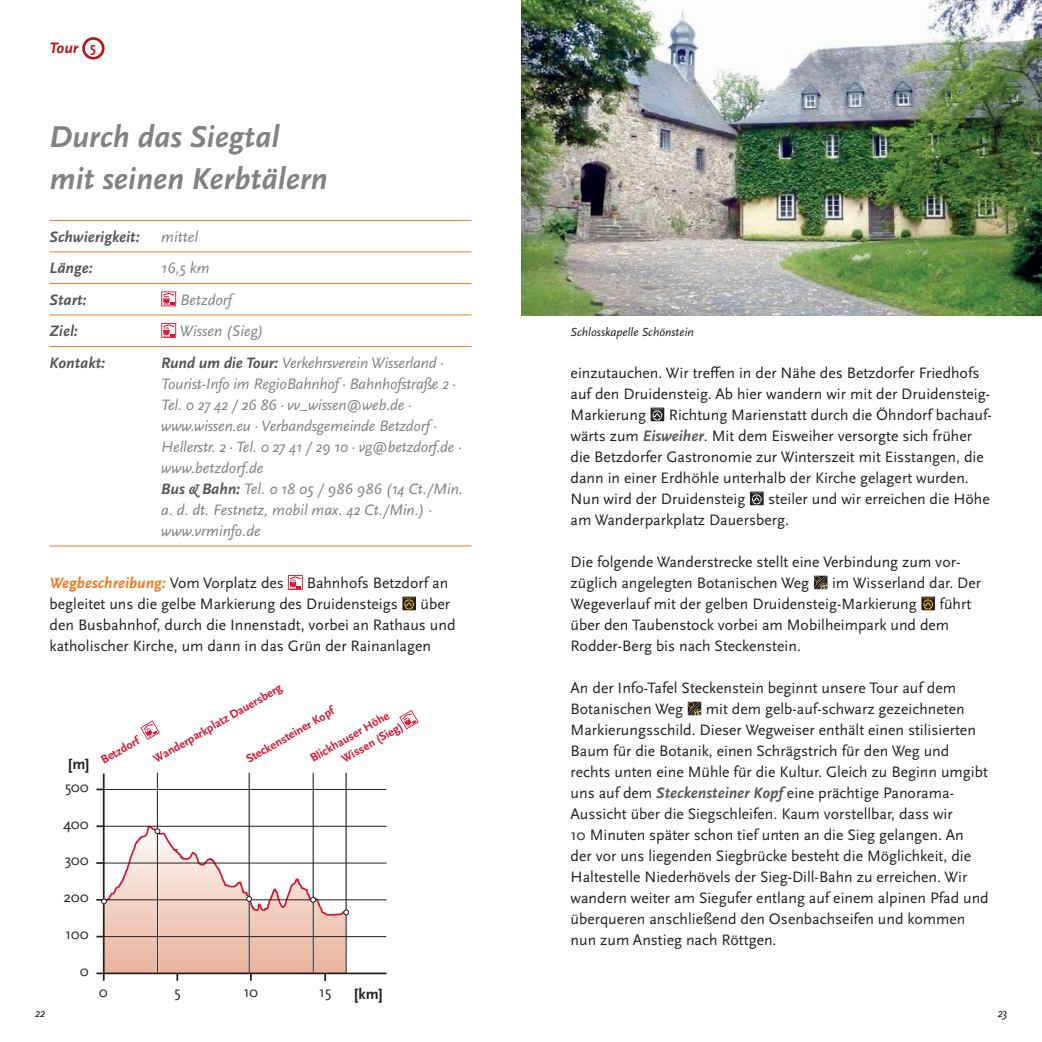
<style>
.page{position:relative;width:1042px;height:1042px;background:#fff}
.page>*{position:absolute;margin:0;border:0;box-sizing:border-box;transform-origin:0 0}
.t1{font:italic 700 31.5px/42px "Scala Sans OT";color:#808285}
.t2{font:15.75px/21px "Scala Sans OT";color:#231f20}
.t3{font:italic 15.75px/21px "Scala Sans OT";letter-spacing:-.01em;color:#808285}
.t4{font:italic 700 15.75px "Scala Sans OT";color:#57585a}
.t5{font:italic 700 15.75px "Scala Sans OT";color:#f47921}
.t6{font:italic 700 15.75px "Scala Sans OT";color:#bb1018}
.t7{font:15.58px "Scala Sans OT";color:#231f20}
.t8{font:700 15.58px "Scala Sans OT";color:#231f20}
.t9{font:italic 12.25px "Scala Sans OT";color:#231f20}
.t10{font:700 12.08px/16.1px "Scala Sans OT";color:#d71634}
.s1{font-style:normal;font-size:14px}
.s2{font-weight:700;color:#57585a}
.s3{font-weight:400;font-style:normal;color:#231f20}
.s4{font-weight:700;font-style:italic;color:#57585a}
</style>
<div class="page">
<hr style="left:50px;top:220px;width:421px;height:1px;background:#f47921">
<hr style="left:50px;top:251px;width:421px;height:1px;background:#f47921">
<hr style="left:50px;top:283px;width:421px;height:1px;background:#f47921">
<hr style="left:50px;top:314px;width:421px;height:1px;background:#f47921">
<hr style="left:50px;top:346px;width:421px;height:1px;background:#f47921">
<hr style="left:50px;top:545px;width:421px;height:1px;background:#f47921">
<svg style="left:161px;top:291px;width:15px;height:15px"></svg>
<svg style="left:162px;top:292px;width:13px;height:13px"></svg>
<svg style="left:163px;top:293px;width:11px;height:12px"></svg>
<svg style="left:161px;top:323px;width:15px;height:15px"></svg>
<svg style="left:162px;top:324px;width:13px;height:13px"></svg>
<svg style="left:163px;top:324px;width:11px;height:12px"></svg>
<svg style="left:288px;top:575px;width:15px;height:15px"></svg>
<svg style="left:289px;top:576px;width:13px;height:13px"></svg>
<svg style="left:290px;top:576px;width:11px;height:12px"></svg>
<div style="left:402px;top:596px;width:14px;height:15px;background:#231f20"></div>
<div style="left:402px;top:596px;width:15px;height:15px;border:1px solid #fff"></div>
<svg style="left:404px;top:597px;width:10px;height:12px"></svg>
<div style="left:650px;top:407px;width:15px;height:15px;border:1px solid #fff"></div>
<svg style="left:652px;top:408px;width:11px;height:12px"></svg>
<div style="left:749px;top:491px;width:15px;height:15px;border:1px solid #fff"></div>
<svg style="left:751px;top:492px;width:11px;height:12px"></svg>
<svg style="left:815px;top:577px;width:11px;height:11px"></svg>
<div style="left:813px;top:575px;width:15px;height:15px;border:1px solid #fff"></div>
<svg style="left:923px;top:597px;width:10px;height:12px"></svg>
<svg style="left:689px;top:703px;width:11px;height:11px"></svg>
<div style="left:687px;top:701px;width:15px;height:15px;border:1px solid #fff"></div>
<hr style="left:346px;top:773px;width:1px;height:200px;background:#231f20">
<hr style="left:157px;top:773px;width:1px;height:200px;background:#231f20">
<hr style="left:249px;top:773px;width:1px;height:200px;background:#231f20">
<hr style="left:313px;top:773px;width:1px;height:200px;background:#231f20">
<hr style="left:104px;top:972px;width:283px;height:2px;background:#231f20">
<hr style="left:104px;top:936px;width:282px;height:1px;background:#231f20">
<hr style="left:104px;top:862px;width:283px;height:1px;background:#231f20">
<hr style="left:104px;top:899px;width:283px;height:1px;background:#231f20">
<hr style="left:104px;top:826px;width:283px;height:1px;background:#231f20">
<hr style="left:104px;top:789px;width:282px;height:1px;background:#231f20">
<hr style="left:103px;top:773px;width:2px;height:200px;background:#231f20">
<svg style="left:96px;top:788px;width:7px;height:2px"></svg>
<svg style="left:96px;top:824px;width:253px;height:157px"></svg>
<svg style="left:140px;top:720px;width:20px;height:20px"></svg>
<svg style="left:399px;top:710px;width:20px;height:19px"></svg>
<img style="left:521px;top:0;width:521px;height:315px">
<div style="left:82px;top:37px;width:23px;height:23px;border:3px solid #bb1018;border-radius:50%"></div>
<p class="t6" style="left:50px;top:39px;width:48px">Tour <span class="s1">5</span></p>
<h1 class="t1" style="left:50px;top:116px;width:279px">Durch das Siegtal mit seinen Kerbtälern</h1>
<p class="t4" style="left:50px;top:228px;width:92px">Schwierigkeit:</p>
<p class="t3" style="left:161px;top:226px;width:38px">mittel</p>
<p class="t4" style="left:50px;top:259px;width:45px">Länge:</p>
<p class="t3" style="left:161px;top:258px;width:50px">16,5 km</p>
<p class="t4" style="left:50px;top:291px;width:38px">Start:</p>
<p class="t3" style="left:180px;top:289px;width:53px">Betzdorf</p>
<p class="t4" style="left:50px;top:322px;width:30px">Ziel:</p>
<p class="t3" style="left:180px;top:321px;width:85px">Wissen (Sieg)</p>
<p class="t4" style="left:50px;top:354px;width:57px">Kontakt:</p>
<p class="t3" style="left:161px;top:352px;width:303px"><span class="s2">Rund um die Tour:</span> Verkehrsverein Wisserland · Tourist-Info im RegioBahnhof · Bahnhofstraße 2 · Tel. 0 27 42 / 26 86 · vv_wissen@web.de · www.wissen.eu · Verbandsgemeinde Betzdorf · Hellerstr. 2 · Tel. 0 27 41 / 29 10 · vg@betzdorf.de · www.betzdorf.de<br><span class="s2">Bus &amp; Bahn:</span> Tel. 0 18 05 / 986 986 (14 Ct./Min. a. d. dt. Festnetz, mobil max. 42 Ct./Min.) · www.vrminfo.de</p>
<p class="t5" style="left:50px;top:574px;width:236px">Wegbeschreibung: <span class="s3">Vom Vorplatz des</span></p>
<p class="t2" style="left:50px;top:573px;width:400px;text-indent:257px">Bahnhofs Betzdorf an begleitet uns die gelbe Markierung des Druidensteigs</p>
<p class="t2" style="left:50px;top:594px;width:407px;text-indent:371px">über den Busbahnhof, durch die Innenstadt, vorbei an Rathaus und katholischer Kirche, um dann in das Grün der Rainanlagen</p>
<p class="t8" style="left:68px;top:755px;width:22px">[m]</p>
<p class="t7" style="left:65px;top:778px;width:26px">500</p>
<p class="t7" style="left:63px;top:815px;width:27px">400</p>
<p class="t7" style="left:65px;top:852px;width:26px">300</p>
<p class="t7" style="left:64px;top:889px;width:27px">200</p>
<p class="t7" style="left:65px;top:925px;width:25px">100</p>
<p class="t10" style="left:98px;top:754px;width:44px;rotate:-30deg">Betzdorf</p>
<p class="t10" style="left:150px;top:753px;width:148px;rotate:-30deg">Wanderparkplatz Dauersberg</p>
<p class="t10" style="left:243px;top:753px;width:101px;rotate:-30deg">Steckensteiner Kopf</p>
<p class="t10" style="left:330px;top:739px;width:70px;text-indent:-27px;rotate:-30deg">Blickhauser Höhe<br>Wissen (Sieg)</p>
<p class="t7" style="left:80px;top:962px;width:10px">0</p>
<p class="t7" style="left:99px;top:983px;width:10px">0</p>
<p class="t7" style="left:174px;top:983px;width:8px">5</p>
<p class="t7" style="left:243px;top:983px;width:16px">10</p>
<p class="t7" style="left:319px;top:983px;width:14px">15</p>
<p class="t8" style="left:354px;top:985px;width:30px">[km]</p>
<p class="t9" style="left:570px;top:325px;width:125px">Schlosskapelle Schönstein</p>
<p class="t2" style="left:570px;top:363px;width:420px">einzutauchen. Wir treffen in der Nähe des Betzdorfer Friedhofs auf den Druidensteig. Ab hier wandern wir mit der Druidensteig-<br>Markierung</p>
<p class="t2" style="left:570px;top:405px;width:423px;text-indent:98px">Richtung Marienstatt durch die Öhndorf bachauf&shy;wärts zum <span class="s4">Eisweiher</span>. Mit dem Eisweiher versorgte sich früher die Betzdorfer Gastronomie zur Winterszeit mit Eisstangen, die dann in einer Erdhöhle unterhalb der Kirche gelagert wurden.<br>Nun wird der Druidensteig</p>
<p class="t2" style="left:570px;top:489px;width:421px;text-indent:198px">steiler und wir erreichen die Höhe am Wanderparkplatz Dauersberg.</p>
<p class="t2" style="left:570px;top:552px;width:391px">Die folgende Wanderstrecke stellt eine Verbindung zum vor&shy;züglich angelegten Botanischen Weg</p>
<p class="t2" style="left:570px;top:573px;width:412px;text-indent:261px">im Wisserland dar. Der<br>Wegeverlauf mit der gelben Druidensteig-Markierung</p>
<p class="t2" style="left:570px;top:594px;width:402px;text-indent:369px">führt über den Taubenstock vorbei am Mobilheimpark und dem<br>Rodder-Berg bis nach Steckenstein.</p>
<p class="t2" style="left:570px;top:678px;width:387px">An der Info-Tafel Steckenstein beginnt unsere Tour auf dem<br>Botanischen Weg</p>
<p class="t2" style="left:570px;top:699px;width:420px;text-indent:135px">mit dem gelb-auf-schwarz gezeichneten Markierungsschild. Dieser Wegweiser enthält einen stilisierten Baum für die Botanik, einen Schrägstrich für den Weg und rechts unten eine Mühle für die Kultur. Gleich zu Beginn umgibt uns auf dem <span class="s4">Steckensteiner Kopf</span> eine prächtige Panorama-Aussicht über die Siegschleifen. Kaum vorstellbar, dass wir<br>10 Minuten später schon tief unten an die Sieg gelangen. An der vor uns liegenden Siegbrücke besteht die Möglichkeit, die Haltestelle Niederhövels der Sieg-Dill-Bahn zu erreichen. Wir wandern weiter am Siegufer entlang auf einem alpinen Pfad und überqueren anschließend den Osenbachseifen und kommen nun zum Anstieg nach Röttgen.</p>
<p class="t9" style="left:35px;top:1006px;width:12px">22</p>
<p class="t9" style="left:997px;top:1006px;width:11px">23</p>
</div>
